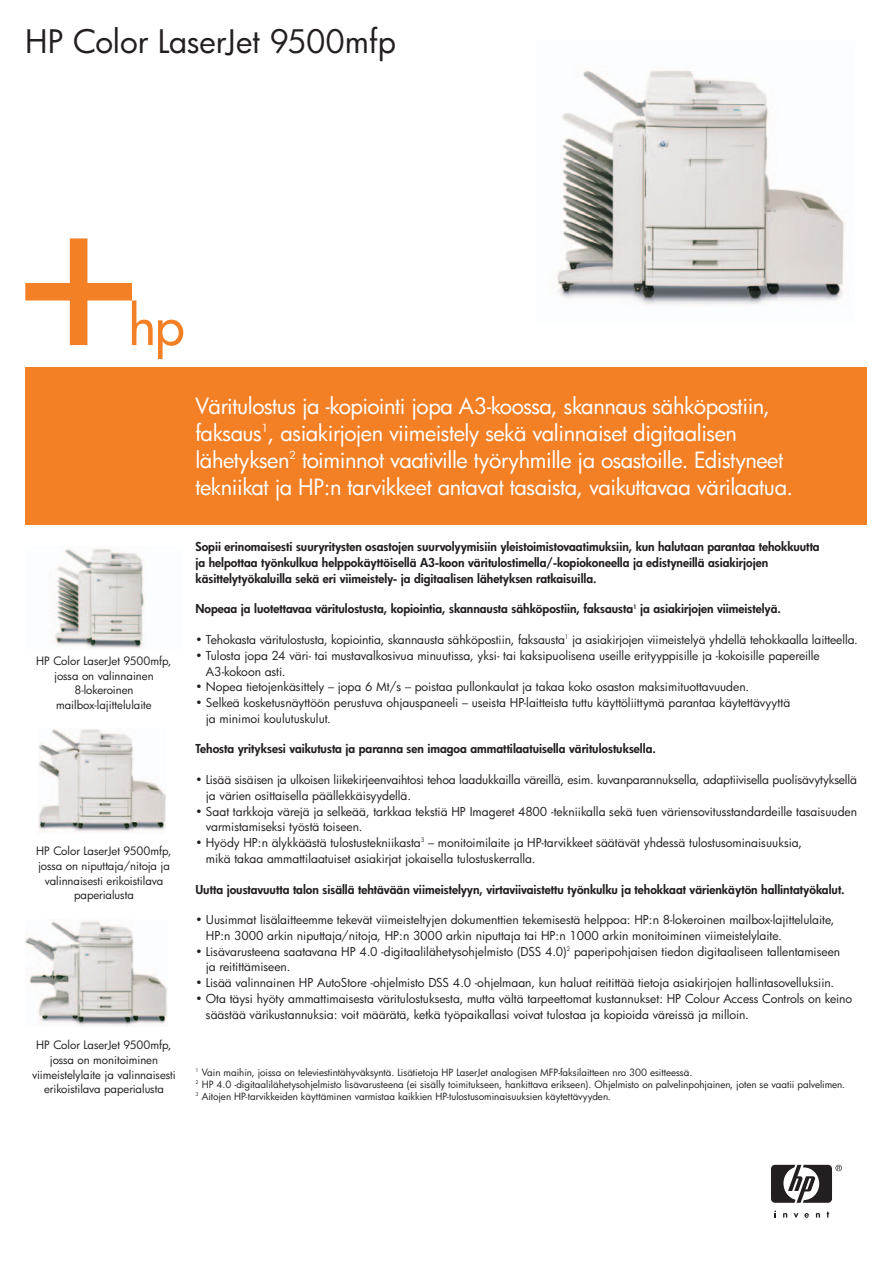
<style>
.page{position:relative;width:893px;height:1263px;background:#fff}
.page>*{position:absolute;margin:0;border:0;box-sizing:border-box;transform-origin:0 0}
.t1{font:31.5px "Futura";color:#231f20}
.t2{font:21.75px/27px "Futura";letter-spacing:-.02em;color:#fff}
.t3{font:12px/15.8px "Futura";color:#231f20}
.t4{font:800 12px/15.8px "Futura";color:#231f20}
.t5{font:11.25px/14.7px "Futura";color:#231f20;text-align:center}
.t6{font:9.75px/12px "Futura";color:#231f20}
</style>
<div class="page">
<div style="left:25px;top:367px;width:842px;height:157px;background:#f48026"></div>
<img style="left:557px;top:70px;width:288px;height:236px">
<svg style="left:794px;top:1213px;width:4px;height:4px"></svg>
<svg style="left:783px;top:1213px;width:4px;height:4px"></svg>
<svg style="left:816px;top:1213px;width:4px;height:4px"></svg>
<svg style="left:774px;top:1210px;width:2px;height:7px"></svg>
<svg style="left:827px;top:1211px;width:2px;height:6px"></svg>
<svg style="left:804px;top:1213px;width:5px;height:5px"></svg>
<svg style="left:771px;top:1165px;width:71px;height:38px"></svg>
<svg style="left:25px;top:238px;width:158px;height:121px"></svg>
<img style="left:53px;top:548px;width:92px;height:101px">
<img style="left:38px;top:729px;width:128px;height:105px">
<img style="left:25px;top:921px;width:142px;height:106px">
<h1 class="t1" style="left:25px;top:27px;width:372px">HP Color LaserJet 9500mfp</h1>
<p class="t5" style="left:36px;top:654px;width:137px">HP Color LaserJet 9500mfp, jossa on valinnainen<br>8-lokeroinen mailbox-lajittelulaite</p>
<p class="t5" style="left:36px;top:845px;width:137px">HP Color LaserJet 9500mfp, jossa on niputtaja/nitoja ja valinnaisesti erikoistilava paperialusta</p>
<p class="t5" style="left:32px;top:1039px;width:145px">HP Color LaserJet 9500mfp, jossa on monitoiminen viimeistelylaite ja valinnaisesti erikoistilava paperialusta</p>
<p class="t2" style="left:195px;top:394px;width:599px">Väritulostus ja -kopiointi jopa A3-koossa, skannaus sähköpostiin, faksaus<sup>1</sup>, asiakirjojen viimeistely sekä valinnaiset digitaalisen lähetyksen<sup>2</sup> toiminnot vaativille työryhmille ja osastoille. Edistyneet tekniikat ja HP:n tarvikkeet antavat tasaista, vaikuttavaa värilaatua.</p>
<p class="t4" style="left:195px;top:540px;width:626px">Sopii erinomaisesti suuryritysten osastojen suurvolyymisiin yleistoimistovaatimuksiin, kun halutaan parantaa tehokkuutta ja helpottaa työnkulkua helppokäyttöisellä A3-koon väritulostimella/-kopiokoneella ja edistyneillä asiakirjojen käsittelytyökaluilla sekä eri viimeistely- ja digitaalisen lähetyksen ratkaisuilla.</p>
<p class="t4" style="left:195px;top:602px;width:587px">Nopeaa ja luotettavaa väritulostusta, kopiointia, skannausta sähköpostiin, faksausta<sup>1</sup> ja asiakirjojen viimeistelyä.</p>
<p class="t3" style="left:195px;top:633px;width:664px">• Tehokasta väritulostusta, kopiointia, skannausta sähköpostiin, faksausta<sup>1</sup> ja asiakirjojen viimeistelyä yhdellä tehokkaalla laitteella.</p>
<p class="t3" style="left:206px;top:648px;width:615px;text-indent:-10px">• Tulosta jopa 24 väri- tai mustavalkosivua minuutissa, yksi- tai kaksipuolisena useille erityyppisille ja -kokoisille papereille<br>A3-kokoon asti.</p>
<p class="t3" style="left:195px;top:680px;width:555px">• Nopea tietojenkäsittely – jopa 6 Mt/s – poistaa pullonkaulat ja takaa koko osaston maksimituottavuuden.</p>
<p class="t3" style="left:206px;top:696px;width:586px;text-indent:-10px">• Selkeä kosketusnäyttöön perustuva ohjauspaneeli – useista HP-laitteista tuttu käyttöliittymä parantaa käytettävyyttä ja minimoi koulutuskulut.</p>
<p class="t4" style="left:195px;top:742px;width:462px">Tehosta yrityksesi vaikutusta ja paranna sen imagoa ammattilaatuisella väritulostuksella.</p>
<p class="t3" style="left:206px;top:773px;width:653px;text-indent:-10px">• Lisää sisäisen ja ulkoisen liikekirjeenvaihtosi tehoa laadukkailla väreillä, esim. kuvanparannuksella, adaptiivisella puolisävytyksellä ja värien osittaisella päällekkäisyydellä.</p>
<p class="t3" style="left:206px;top:804px;width:653px;text-indent:-10px">• Saat tarkkoja värejä ja selkeää, tarkkaa tekstiä HP Imageret 4800 -tekniikalla sekä tuen väriensovitusstandardeille tasaisuuden varmistamiseksi työstä toiseen.</p>
<p class="t3" style="left:206px;top:836px;width:598px;text-indent:-11px">• Hyödy HP:n älykkäästä tulostustekniikasta<sup>3</sup> – monitoimilaite ja HP-tarvikkeet säätävät yhdessä tulostusominaisuuksia, mikä takaa ammattilaatuiset asiakirjat jokaisella tulostuskerralla.</p>
<p class="t4" style="left:195px;top:882px;width:651px">Uutta joustavuutta talon sisällä tehtävään viimeistelyyn, virtaviivaistettu työnkulku ja tehokkaat värienkäytön hallintatyökalut.</p>
<p class="t3" style="left:206px;top:913px;width:630px;text-indent:-10px">• Uusimmat lisälaitteemme tekevät viimeisteltyjen dokumenttien tekemisestä helppoa: HP:n 8-lokeroinen mailbox-lajittelulaite,<br>HP:n 3000 arkin niputtaja/nitoja, HP:n 3000 arkin niputtaja tai HP:n 1000 arkin monitoiminen viimeistelylaite.</p>
<p class="t3" style="left:206px;top:944px;width:636px;text-indent:-11px">• Lisävarusteena saatavana HP 4.0 -digitaalilähetysohjelmisto (DSS 4.0)<sup>2</sup> paperipohjaisen tiedon digitaaliseen tallentamiseen ja reitittämiseen.</p>
<p class="t3" style="left:195px;top:976px;width:640px">• Lisää valinnainen HP AutoStore -ohjelmisto DSS 4.0 -ohjelmaan, kun haluat reitittää tietoja asiakirjojen hallintasovelluksiin.</p>
<p class="t3" style="left:206px;top:992px;width:648px;text-indent:-10px">• Ota täysi hyöty ammattimaisesta väritulostuksesta, mutta vältä tarpeettomat kustannukset: HP Colour Access Controls on keino säästää värikustannuksia: voit määrätä, ketkä työpaikallasi voivat tulostaa ja kopioida väreissä ja milloin.</p>
<p class="t6" style="left:195px;top:1067px;width:651px"><sup>1</sup> Vain maihin, joissa on televiestintähyväksyntä. Lisätietoja HP LaserJet analogisen MFP-faksilaitteen nro 300 esitteessä.<br><sup>2</sup> HP 4.0 -digitaalilähetysohjelmisto lisävarusteena (ei sisälly toimitukseen, hankittava erikseen). Ohjelmisto on palvelinpohjainen, joten se vaatii palvelimen.<br><sup>3</sup> Aitojen HP-tarvikkeiden käyttäminen varmistaa kaikkien HP-tulostusominaisuuksien käytettävyyden.</p>
</div>
